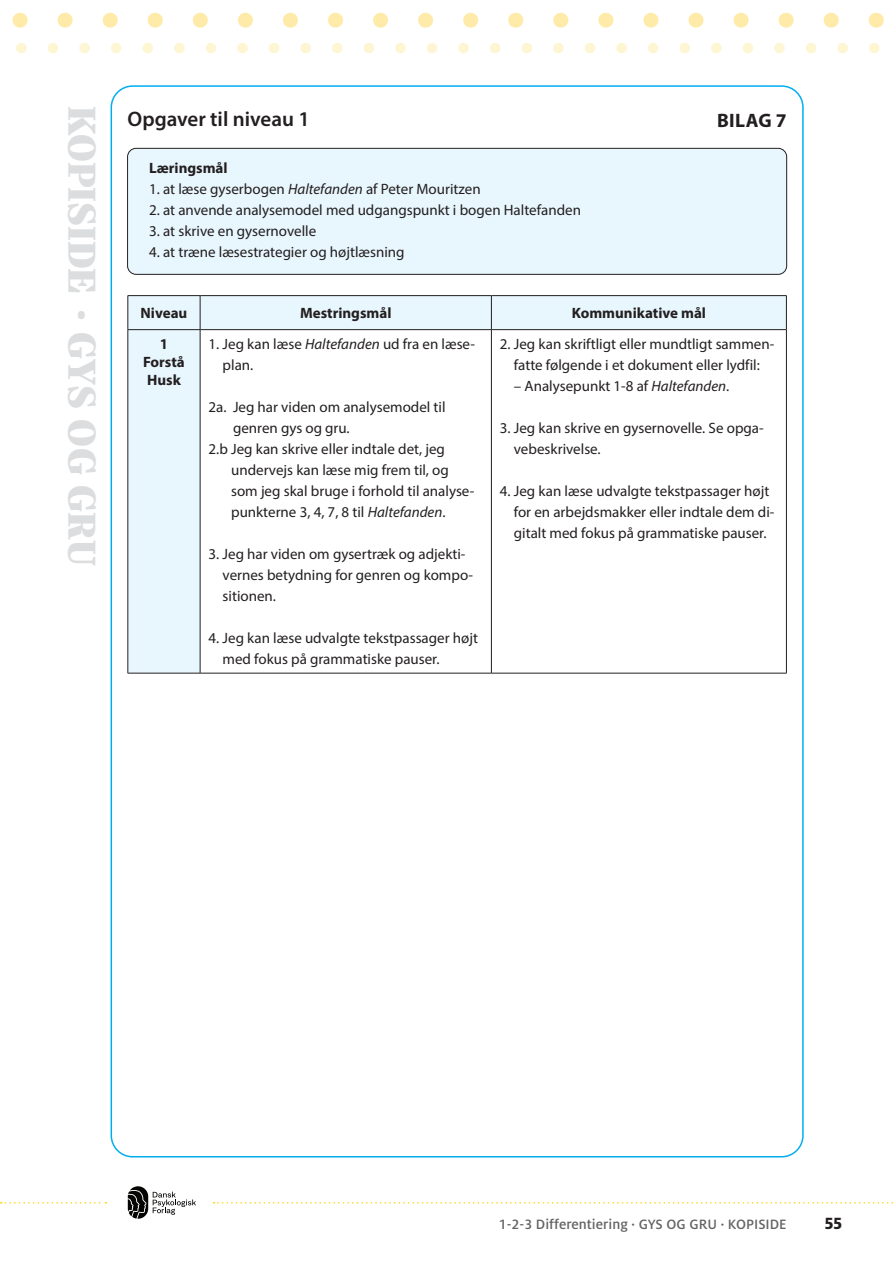
<style>
.page{position:relative;width:893px;height:1263px;background:#fff}
.page>*{position:absolute;margin:0;border:0;box-sizing:border-box;transform-origin:0 0}
.margintekst_sort_75{font:900 42.45px "Silva Text";color:#dcdddf}
.Heading_1{font:600 21px "Myriad Pro";color:#231f20}
.Bilag{font:700 19.5px "Myriad Pro";letter-spacing:.02em;color:#231f20}
.Paginering{font:800 18px "Milo OT";color:#231f20}
.Skema_brød{font:15px/21px "Myriad Pro";color:#231f20}
.Skema_overskrift_2{font:700 15px "Myriad Pro";color:#231f20}
.Paginering-2{font:500 15px "Milo OT";color:#636366}
.Skema_brød-2{font:700 15px "Myriad Pro";color:#231f20}
.s1{font-style:italic}
</style>
<div class="page">
<svg style="left:213px;top:1202px;width:680px;height:1px"></svg>
<svg style="left:1px;top:1202px;width:106px;height:1px"></svg>
<svg style="left:128px;top:1186px;width:68px;height:33px"></svg>
<div style="left:129px;top:296px;width:657px;height:377px;background:#e8f6fd"></div>
<svg style="left:201px;top:330px;width:585px;height:343px"></svg>
<hr style="left:128px;top:295px;width:72px;height:1px;background:#231f20">
<hr style="left:128px;top:296px;width:1px;height:33px;background:#231f20">
<hr style="left:200px;top:295px;width:291px;height:1px;background:#231f20">
<hr style="left:200px;top:296px;width:1px;height:33px;background:#231f20">
<hr style="left:491px;top:295px;width:296px;height:1px;background:#231f20">
<hr style="left:491px;top:296px;width:1px;height:33px;background:#231f20">
<hr style="left:786px;top:296px;width:1px;height:33px;background:#231f20">
<hr style="left:128px;top:329px;width:72px;height:1px;background:#231f20">
<hr style="left:128px;top:330px;width:1px;height:343px;background:#231f20">
<hr style="left:200px;top:329px;width:291px;height:1px;background:#231f20">
<hr style="left:200px;top:330px;width:1px;height:343px;background:#231f20">
<hr style="left:491px;top:329px;width:296px;height:1px;background:#231f20">
<hr style="left:491px;top:330px;width:1px;height:343px;background:#231f20">
<hr style="left:786px;top:330px;width:1px;height:343px;background:#231f20">
<hr style="left:128px;top:673px;width:72px;height:1px;background:#231f20">
<hr style="left:200px;top:673px;width:291px;height:1px;background:#231f20">
<hr style="left:491px;top:673px;width:296px;height:1px;background:#231f20">
<div style="left:128px;top:148px;width:659px;height:126px;background:#e8f6fd;border-radius:9px"></div>
<div style="left:127px;top:148px;width:660px;height:127px;border:1px solid #231f20;border-radius:9px"></div>
<svg style="left:16px;top:43px;width:864px;height:10px"></svg>
<svg style="left:12px;top:13px;width:872px;height:15px"></svg>
<p class="margintekst_sort_75" style="left:111px;top:106px;width:461px;rotate:90deg">KOPISIDE GYS OG GRU</p>
<p class="Heading_1" style="left:128px;top:105px;width:184px">Opgaver til niveau 1</p>
<p class="Skema_brød-2" style="left:149px;top:159px;width:80px">Læringsmål</p>
<p class="Skema_brød" style="left:149px;top:179px;width:333px">1. at læse gyserbogen <span class="s1">Haltefanden</span> af Peter Mouritzen</p>
<p class="Skema_brød" style="left:149px;top:200px;width:433px">2. at anvende analysemodel med udgangspunkt i bogen Haltefanden</p>
<p class="Skema_brød" style="left:149px;top:221px;width:169px">3. at skrive en gysernovelle</p>
<p class="Skema_brød" style="left:149px;top:242px;width:257px">4. at træne læsestrategier og højtlæsning</p>
<p class="Bilag" style="left:717px;top:108px;width:71px">BILAG 7</p>
<p class="Skema_overskrift_2" style="left:141px;top:303px;width:48px">Niveau</p>
<p class="Skema_overskrift_2" style="left:300px;top:303px;width:93px">Mestringsmål</p>
<p class="Skema_overskrift_2" style="left:572px;top:303px;width:136px">Kommunikative mål</p>
<p class="Skema_overskrift_2" style="left:160px;top:335px;width:10px">1</p>
<p class="Skema_overskrift_2" style="left:143px;top:353px;width:43px">Forstå</p>
<p class="Skema_overskrift_2" style="left:147px;top:371px;width:35px">Husk</p>
<p class="Skema_brød" style="left:223px;top:334px;width:254px;text-indent:-14px">1. Jeg kan læse <span class="s1">Haltefanden</span> ud fra en læse&shy;plan.</p>
<p class="Skema_brød" style="left:233px;top:397px;width:214px;text-indent:-24px">2a. Jeg har viden om analysemodel til genren gys og gru.</p>
<p class="Skema_brød" style="left:231px;top:439px;width:245px;text-indent:-23px">2.b Jeg kan skrive eller indtale det, jeg undervejs kan læse mig frem til, og som jeg skal bruge i forhold til analyse&shy;punkterne 3, 4, 7, 8 til <span class="s1">Haltefanden</span>.</p>
<p class="Skema_brød" style="left:223px;top:544px;width:252px;text-indent:-14px">3. Jeg har viden om gysertræk og adjekti&shy;vernes betydning for genren og kompo&shy;sitionen.</p>
<p class="Skema_brød" style="left:223px;top:628px;width:257px;text-indent:-14px">4. Jeg kan læse udvalgte tekstpassager højt med fokus på grammatiske pauser.</p>
<p class="Skema_brød" style="left:500px;top:334px;width:276px;text-align:center">2. Jeg kan skriftligt eller mundtligt sammen&shy;fatte følgende i et dokument eller lydfil:</p>
<p class="Skema_brød" style="left:514px;top:376px;width:217px">– Analysepunkt 1-8 af <span class="s1">Haltefanden</span>.</p>
<p class="Skema_brød" style="left:514px;top:418px;width:251px;text-indent:-14px">3. Jeg kan skrive en gysernovelle. Se opga&shy;vebeskrivelse.</p>
<p class="Skema_brød" style="left:514px;top:481px;width:262px;text-indent:-14px">4. Jeg kan læse udvalgte tekstpassager højt for en arbejdsmakker eller indtale dem di&shy;gitalt med fokus på grammatiske pauser.</p>
<p class="Paginering-2" style="left:499px;top:1216px;width:289px">1-2-3 Differentiering · GYS OG GRU · KOPISIDE</p>
<p class="Paginering" style="left:825px;top:1213px;width:19px">55</p>
</div>
